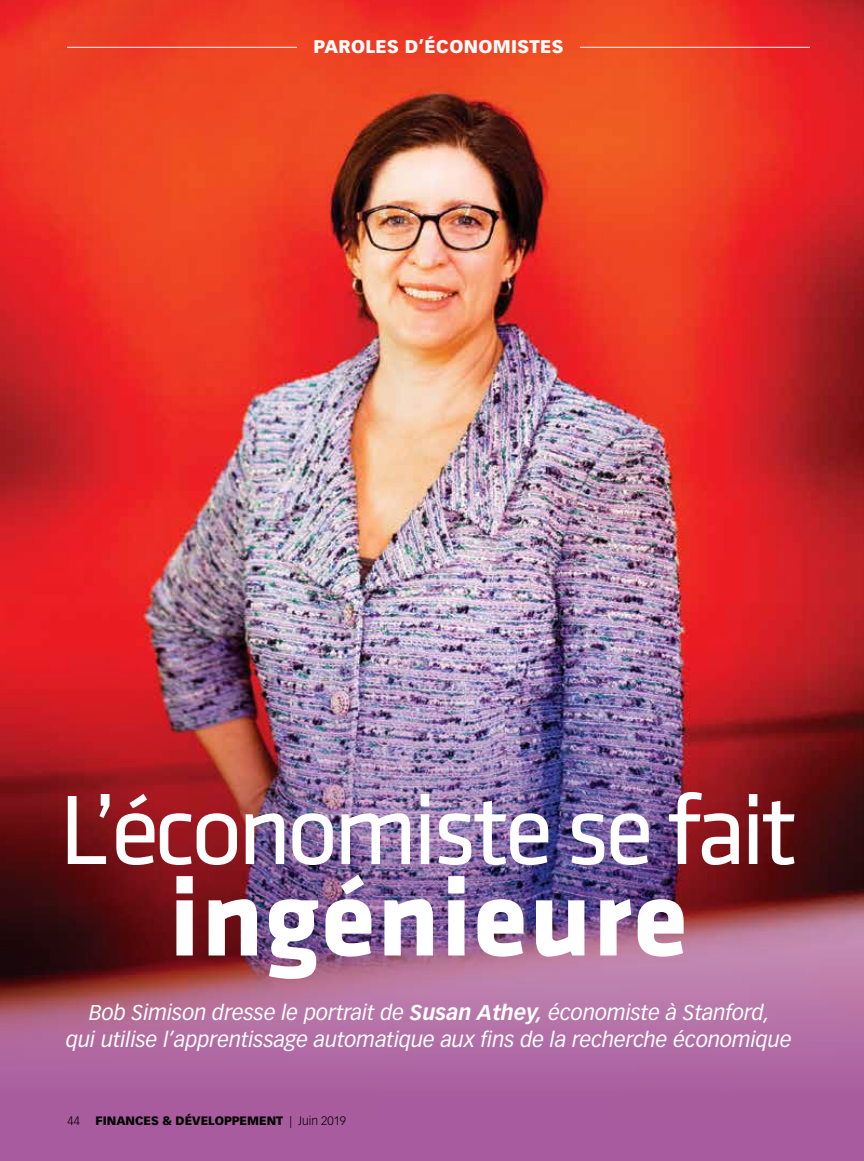
<style>
.page{position:relative;width:864px;height:1161px;background:#fff}
.page>*{position:absolute;margin:0;border:0;box-sizing:border-box;transform-origin:0 0}
.t1{font:700 113.25px "Klavika";letter-spacing:.01em;color:#fff}
.t2{font:102px "Klavika";letter-spacing:-.05em;color:#fff}
.t3{font:italic 21px/27px "Vectora LT Std";color:#fff;text-align:center}
.t4{font:900 18px "Vectora LT Std";letter-spacing:.02em;color:#fff}
.t5{font:900 12px "Vectora LT Std";color:#000}
.t6{font:300 12px "Vectora LT Std";color:#000}
.s1{font-weight:700}
.s2{font-weight:300}
</style>
<div class="page">
<img style="left:806px;top:0;width:58px;height:603px">
<img style="left:0;top:0;width:806px;height:603px">
<img style="left:0;top:603px;width:864px;height:558px">
<hr style="left:67px;top:47px;width:230px;height:1px;background:#fff">
<hr style="left:580px;top:47px;width:230px;height:1px;background:#fff">
<p class="t4" style="left:313px;top:36px;width:252px">PAROLES D’ÉCONOMISTES</p>
<h2 class="t2" style="left:59px;top:764px;width:740px">L’économiste se fait</h2>
<h1 class="t1" style="left:169px;top:836px;width:521px">ingénieure</h1>
<p class="t3" style="left:66px;top:999px;width:727px">Bob Simison dresse le portrait de <span class="s1">Susan Athey,</span> économiste à Stanford,<br>qui utilise l’apprentissage automatique aux fins de la recherche économique</p>
<p class="t6" style="left:68px;top:1114px;width:14px">44</p>
<p class="t5" style="left:96px;top:1113px;width:252px">FINANCES &amp; DÉVELOPPEMENT <span class="s2">| Juin 2019</span></p>
</div>
